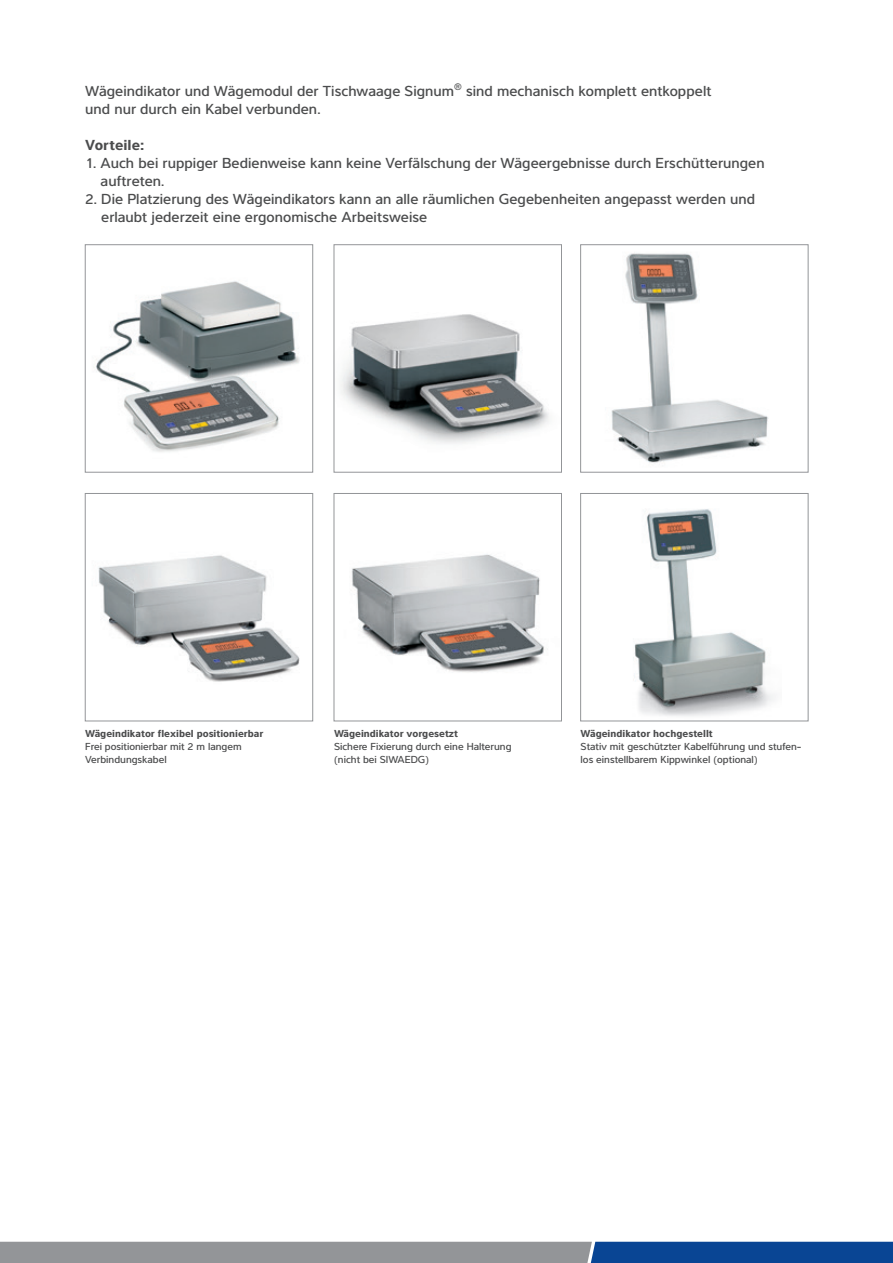
<style>
.page{position:relative;width:893px;height:1263px;background:#fff}
.page>*{position:absolute;margin:0;border:0;box-sizing:border-box;transform-origin:0 0}
.t1{font:500 15px/18px "Interval Pro";letter-spacing:.005em;color:#4b4c4d}
.t2{font:700 15px "Interval Pro";letter-spacing:.005em;color:#4b4c4d}
.t3{font:500 10.5px/12.8px "Interval Pro";color:#4b4c4d}
.t4{font:700 10.5px "Interval Pro";color:#4b4c4d}
</style>
<div class="page">
<svg style="left:0;top:1242px;width:893px;height:21px;background:#657a97"></svg>
<img style="left:96px;top:281px;width:204px;height:171px">
<div style="left:85px;top:244px;width:228px;height:228px;border:1px solid #939598"></div>
<img style="left:340px;top:314px;width:209px;height:130px">
<div style="left:334px;top:244px;width:228px;height:228px;border:1px solid #939598"></div>
<img style="left:611px;top:253px;width:158px;height:210px">
<div style="left:580px;top:244px;width:228px;height:228px;border:1px solid #939598"></div>
<img style="left:98px;top:555px;width:202px;height:127px">
<div style="left:85px;top:493px;width:228px;height:228px;border:1px solid #939598"></div>
<img style="left:351px;top:554px;width:193px;height:119px">
<div style="left:334px;top:493px;width:228px;height:228px;border:1px solid #939598"></div>
<img style="left:633px;top:509px;width:141px;height:207px">
<div style="left:580px;top:493px;width:228px;height:228px;border:1px solid #939598"></div>
<p class="t1" style="left:85px;top:81px;width:628px">Wägeindikator und Wägemodul der Tischwaage Signum<sup>®</sup> sind mechanisch komplett entkoppelt und nur durch ein Kabel verbunden.</p>
<p class="t2" style="left:85px;top:133px;width:60px">Vorteile:</p>
<p class="t1" style="left:101px;top:153px;width:666px;text-indent:-15px">1. Auch bei ruppiger Bedienweise kann keine Verfälschung der Wägeergebnisse durch Erschütterungen auftreten.</p>
<p class="t1" style="left:101px;top:189px;width:655px;text-indent:-16px">2. Die Platzierung des Wägeindikators kann an alle räumlichen Gegebenheiten angepasst werden und erlaubt jederzeit eine ergonomische Arbeitsweise</p>
<p class="t4" style="left:85px;top:725px;width:180px">Wägeindikator flexibel positionierbar</p>
<p class="t3" style="left:85px;top:739px;width:158px">Frei positionierbar mit 2 m langem<br>Verbindungskabel</p>
<p class="t4" style="left:334px;top:725px;width:126px">Wägeindikator vorgesetzt</p>
<p class="t3" style="left:334px;top:739px;width:179px">Sichere Fixierung durch eine Halterung (nicht bei SIWAEDG)</p>
<p class="t4" style="left:581px;top:725px;width:134px">Wägeindikator hochgestellt</p>
<p class="t3" style="left:581px;top:739px;width:222px">Stativ mit geschützter Kabelführung und stufen&shy;los einstellbarem Kippwinkel (optional)</p>
</div>
